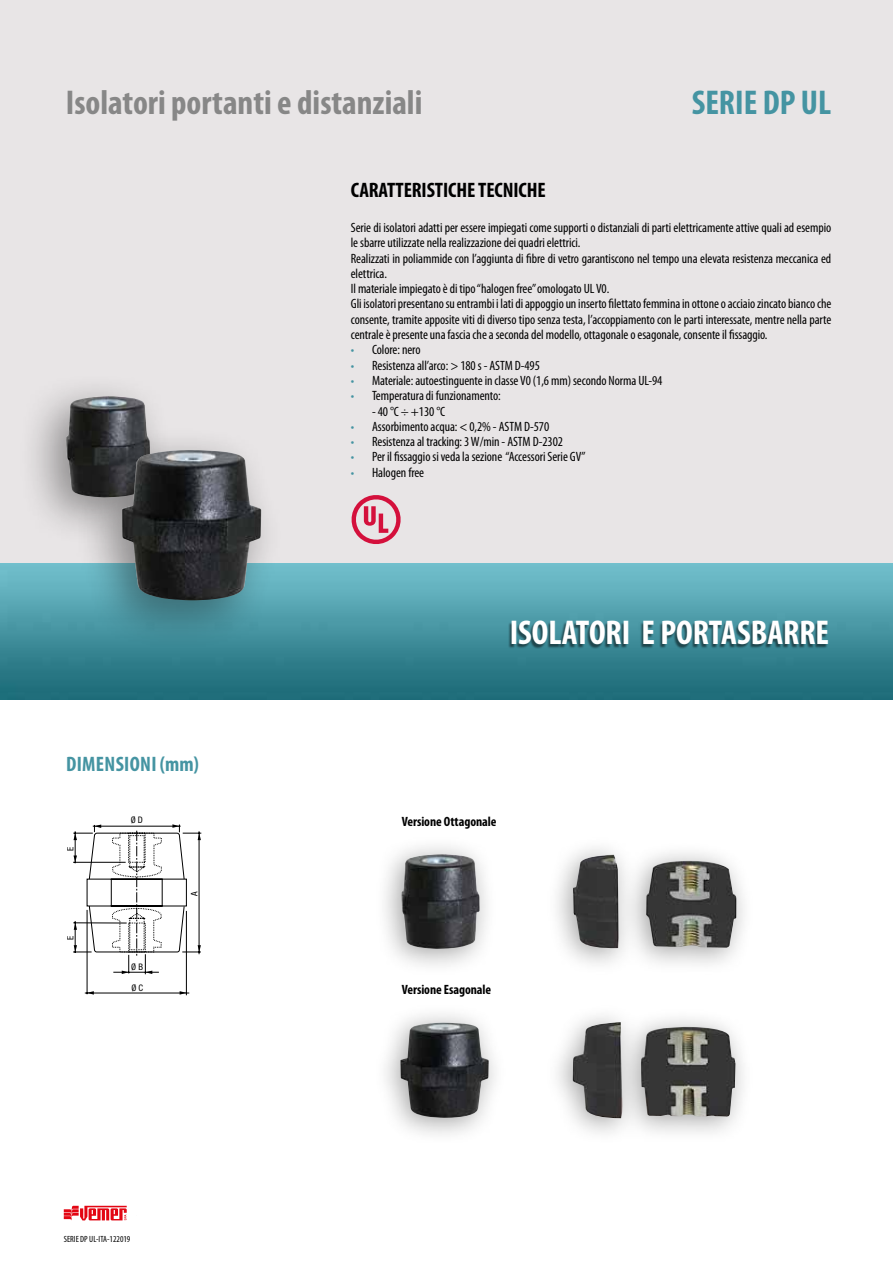
<style>
.page{position:relative;width:893px;height:1263px;background:#fff}
.page>*{position:absolute;margin:0;border:0;box-sizing:border-box;transform-origin:0 0}
.t1{font:700 condensed 34.5px "Myriad Pro";color:#878787}
.t2{font:700 condensed 34.5px "Myriad Pro";color:#fff}
.t3{font:700 condensed 34.5px "Myriad Pro";color:#4594a2}
.t4{font:700 condensed 21px "Myriad Pro";letter-spacing:-.005em;color:#000}
.t5{font:700 condensed 21px "Myriad Pro";letter-spacing:.015em;color:#4594a2}
.t6{font:condensed 13.5px/15.3px "Myriad Pro";letter-spacing:-.005em;color:#000}
.t7{font:700 condensed 13.5px "Myriad Pro";letter-spacing:-.005em;color:#000}
.t8{font:condensed 9px "Myriad Pro";color:#000}
.t9{font:condensed 9px "Helvetica Neue";color:#000}
.s1{color:#4594a2}
</style>
<div class="page">
<div style="left:0;top:0;width:893px;height:631px;background:#e8e5e6"></div>
<img style="left:0;top:563px;width:893px;height:136px">
<svg style="left:64px;top:1206px;width:63px;height:14px"></svg>
<div style="left:508px;top:621px;width:320px;height:28px;background:#000;opacity:.5"></div>
<svg style="left:351px;top:495px;width:50px;height:49px"></svg>
<svg style="left:73px;top:824px;width:128px;height:150px"></svg>
<svg style="left:87px;top:991px;width:7px;height:4px"></svg>
<hr style="left:87px;top:910px;width:1px;height:84px;background:#000">
<hr style="left:186px;top:911px;width:1px;height:84px;background:#000">
<hr style="left:85px;top:993px;width:104px;height:1px;background:#000">
<svg style="left:180px;top:991px;width:6px;height:4px"></svg>
<div style="left:545px;top:836px;width:211px;height:140px;background:#000;opacity:.35"></div>
<img style="left:573px;top:854px;width:163px;height:95px">
<div style="left:374px;top:835px;width:125px;height:141px;background:#000;opacity:.35"></div>
<img style="left:401px;top:854px;width:79px;height:95px">
<div style="left:545px;top:1003px;width:210px;height:142px;background:#000;opacity:.35"></div>
<img style="left:572px;top:1022px;width:163px;height:96px">
<div style="left:373px;top:1003px;width:135px;height:142px;background:#000;opacity:.35"></div>
<img style="left:400px;top:1023px;width:89px;height:95px">
<div style="left:16px;top:372px;width:158px;height:175px;background:#000;opacity:.4"></div>
<img style="left:66px;top:396px;width:84px;height:101px">
<div style="left:72px;top:425px;width:213px;height:226px;background:#000;opacity:.4"></div>
<img style="left:122px;top:450px;width:139px;height:150px">
<h1 class="t1" style="left:66px;top:81px;width:358px">Isolatori portanti e distanziali</h1>
<h1 class="t3" style="left:692px;top:81px;width:141px">SERIE DP UL</h1>
<h2 class="t4" style="left:351px;top:177px;width:196px">CARATTERISTICHE TECNICHE</h2>
<p class="t6" style="left:351px;top:220px;width:482px">Serie di isolatori adatti per essere impiegati come supporti o distanziali di parti elettricamente attive quali ad esempio le sbarre utilizzate nella realizzazione dei quadri elettrici.<br>Realizzati in poliammide con l’aggiunta di fibre di vetro garantiscono nel tempo una elevata resistenza meccanica ed elettrica.<br>Il materiale impiegato è di tipo “halogen free” omologato UL V0.<br>Gli isolatori presentano su entrambi i lati di appoggio un inserto filettato femmina in ottone o acciaio zincato bianco che consente, tramite apposite viti di diverso tipo senza testa, l’accoppiamento con le parti interessate, mentre nella parte centrale è presente una fascia che a seconda del modello, ottagonale o esagonale, consente il fissaggio.</p>
<p class="t6" style="left:351px;top:342px;width:71px"><span class="s1">•</span> Colore: nero</p>
<p class="t6" style="left:351px;top:357px;width:191px"><span class="s1">•</span> Resistenza all’arco: &gt; 180 s - ASTM D-495</p>
<p class="t6" style="left:351px;top:373px;width:313px"><span class="s1">•</span> Materiale: autoestinguente in classe V0 (1,6 mm) secondo Norma UL-94</p>
<p class="t6" style="left:351px;top:388px;width:152px"><span class="s1">•</span> Temperatura di funzionamento:</p>
<p class="t6" style="left:372px;top:403px;width:74px">- 40 °C ÷ +130 °C</p>
<p class="t6" style="left:351px;top:418px;width:200px"><span class="s1">•</span> Assorbimento acqua: &lt; 0,2% - ASTM D-570</p>
<p class="t6" style="left:351px;top:434px;width:214px"><span class="s1">•</span> Resistenza al tracking: 3 W/min - ASTM D-2302</p>
<p class="t6" style="left:351px;top:449px;width:236px"><span class="s1">•</span> Per il fissaggio si veda la sezione “Accessori Serie GV”</p>
<p class="t6" style="left:351px;top:464px;width:75px"><span class="s1">•</span> Halogen free</p>
<h2 class="t5" style="left:66px;top:751px;width:134px">DIMENSIONI (mm)</h2>
<p class="t9" style="left:65px;top:850px;width:6px;rotate:-90deg">E</p>
<p class="t9" style="left:65px;top:940px;width:6px;rotate:-90deg">E</p>
<p class="t9" style="left:131px;top:815px;width:14px">Ø D</p>
<p class="t9" style="left:131px;top:962px;width:13px">Ø B</p>
<p class="t9" style="left:131px;top:982px;width:13px">Ø C</p>
<p class="t9" style="left:189px;top:896px;width:6px;rotate:-90deg">A</p>
<p class="t8" style="left:64px;top:1233px;width:68px">SERIE DP UL-ITA-122019</p>
<h1 class="t2" style="left:510px;top:611px;width:321px">ISOLATORI E PORTASBARRE</h1>
<p class="t7" style="left:402px;top:813px;width:96px">Versione Ottagonale</p>
<p class="t7" style="left:402px;top:981px;width:91px">Versione Esagonale</p>
</div>
